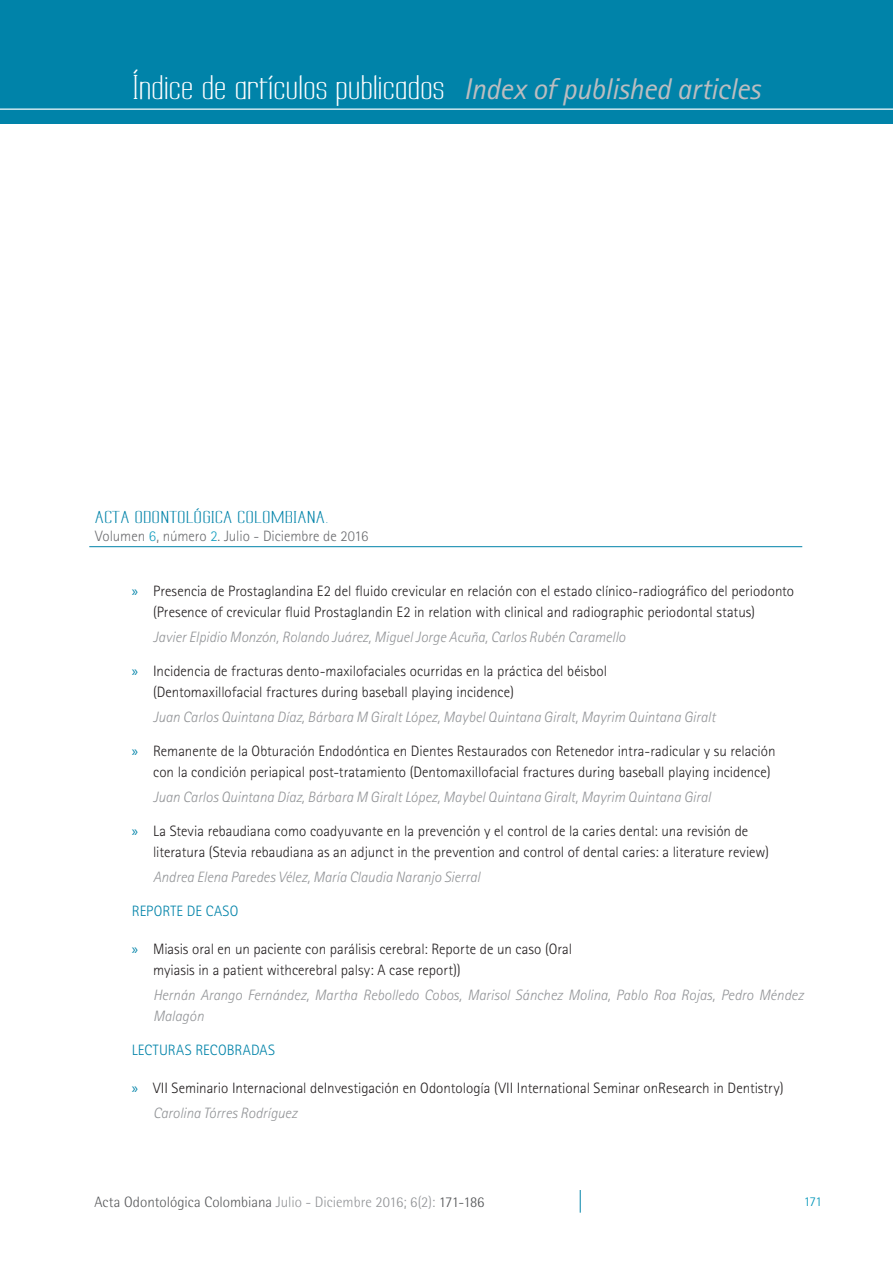
<style>
.page{position:relative;width:893px;height:1263px;background:#fff}
.page>*{position:absolute;margin:0;border:0;box-sizing:border-box;transform-origin:0 0}
.t1{font:30px "Labtop Secundo Wide";letter-spacing:-.005em;color:#fff}
.t2{font:300 15px/21px "Rotis Sans Serif Std";color:#231f20}
.t3{font:italic 300 15px/21px "Rotis Sans Serif Std";letter-spacing:-.005em;color:#939598}
.t4{font:300 15px "Rotis Semi Sans Std";color:#57585a}
.t5{font:300 15px "Rotis Sans Serif Std";letter-spacing:-.005em;color:#6c6d70}
.t6{font:300 15px "Rotis Sans Serif Std";letter-spacing:.01em;color:#0083a9}
.t7{font:15px "Labtop Secundo Superwide";letter-spacing:.02em;color:#0083a9}
.t8{font:300 13.5px "Rotis Semi Sans Std";color:#0095b8}
.s1{font-family:"Rotis Sans Serif Std";font-style:italic;color:#bcbdc0}
.s2{color:#169ebf}
.s3{font-family:"Myriad Pro";font-weight:400;color:#0083a9}
.s4{font-style:italic;color:#939598}
.s5{color:#939598}
</style>
<div class="page">
<hr style="left:89px;top:546px;width:713px;height:1px;background:#0083a9">
<div style="left:0;top:0;width:893px;height:123px;background:#0083a9"></div>
<hr style="left:0;top:109px;width:893px;height:1px;background:#fff">
<svg style="left:580px;top:1190px;width:1px;height:23px"></svg>
<h1 class="t1" style="left:133px;top:69px;width:629px">Índice de artículos publicados <span class="s1">Index of published articles</span></h1>
<p class="t7" style="left:95px;top:508px;width:235px">ACTA ODONTOLÓGICA COLOMBIANA.</p>
<p class="t5" style="left:95px;top:527px;width:275px">Volumen <span class="s2">6</span>, número <span class="s2">2</span>. Julio - Diciembre de 2016</p>
<p class="t2" style="left:153px;top:580px;width:643px;text-indent:-21px"><span class="s3">»</span> Presencia de Prostaglandina E2 del fluido crevicular en relación con el estado clínico-radiográfico del periodonto (Presence of crevicular fluid Prostaglandin E2 in relation with clinical and radiographic periodontal status)</p>
<p class="t3" style="left:153px;top:627px;width:474px">Javier Elpidio Monzón, Rolando Juárez, Miguel Jorge Acuña, Carlos Rubén Caramello</p>
<p class="t2" style="left:153px;top:660px;width:455px;text-indent:-21px"><span class="s3">»</span> Incidencia de fracturas dento-maxilofaciales ocurridas en la práctica del béisbol (Dentomaxillofacial fractures during baseball playing incidence)</p>
<p class="t3" style="left:153px;top:707px;width:564px">Juan Carlos Quintana Díaz, Bárbara M Giralt López, Maybel Quintana Giralt, Mayrim Quintana Giralt</p>
<p class="t2" style="left:153px;top:740px;width:624px;text-indent:-21px"><span class="s3">»</span> Remanente de la Obturación Endodóntica en Dientes Restaurados con Retenedor intra-radicular y su relación con la condición periapical post-tratamiento (Dentomaxillofacial fractures during baseball playing incidence)</p>
<p class="t3" style="left:153px;top:787px;width:559px">Juan Carlos Quintana Díaz, Bárbara M Giralt López, Maybel Quintana Giralt, Mayrim Quintana Giral</p>
<p class="t2" style="left:153px;top:820px;width:618px;text-indent:-21px"><span class="s3">»</span> La Stevia rebaudiana como coadyuvante en la prevención y el control de la caries dental: una revisión de literatura (Stevia rebaudiana as an adjunct in the prevention and control of dental caries: a literature review)</p>
<p class="t3" style="left:153px;top:867px;width:329px">Andrea Elena Paredes Vélez, María Claudia Naranjo Sierral</p>
<p class="t6" style="left:132px;top:902px;width:108px">REPORTE DE CASO</p>
<p class="t2" style="left:153px;top:938px;width:420px;text-indent:-21px"><span class="s3">»</span> Miasis oral en un paciente con parálisis cerebral: Reporte de un caso (Oral myiasis in a patient withcerebral palsy: A case report))</p>
<p class="t3" style="left:153px;top:985px;width:652px">Hernán Arango Fernández, Martha Rebolledo Cobos, Marisol Sánchez Molina, Pablo Roa Rojas, Pedro Méndez<br>Malagón</p>
<p class="t6" style="left:132px;top:1041px;width:145px">LECTURAS RECOBRADAS</p>
<p class="t2" style="left:153px;top:1075px;width:632px;line-height:25.2px;text-indent:-21px"><span class="s3">»</span> VII Seminario Internacional deInvestigación en Odontología (VII International Seminar onResearch in Dentistry)<br><span class="s4">Carolina Tórres Rodríguez</span></p>
<p class="t4" style="left:94px;top:1193px;width:391px">Acta Odontológica Colombiana <span class="s5">Julio - Diciembre 2016; 6(2):</span> 171-186</p>
<p class="t8" style="left:804px;top:1194px;width:20px">171</p>
</div>
